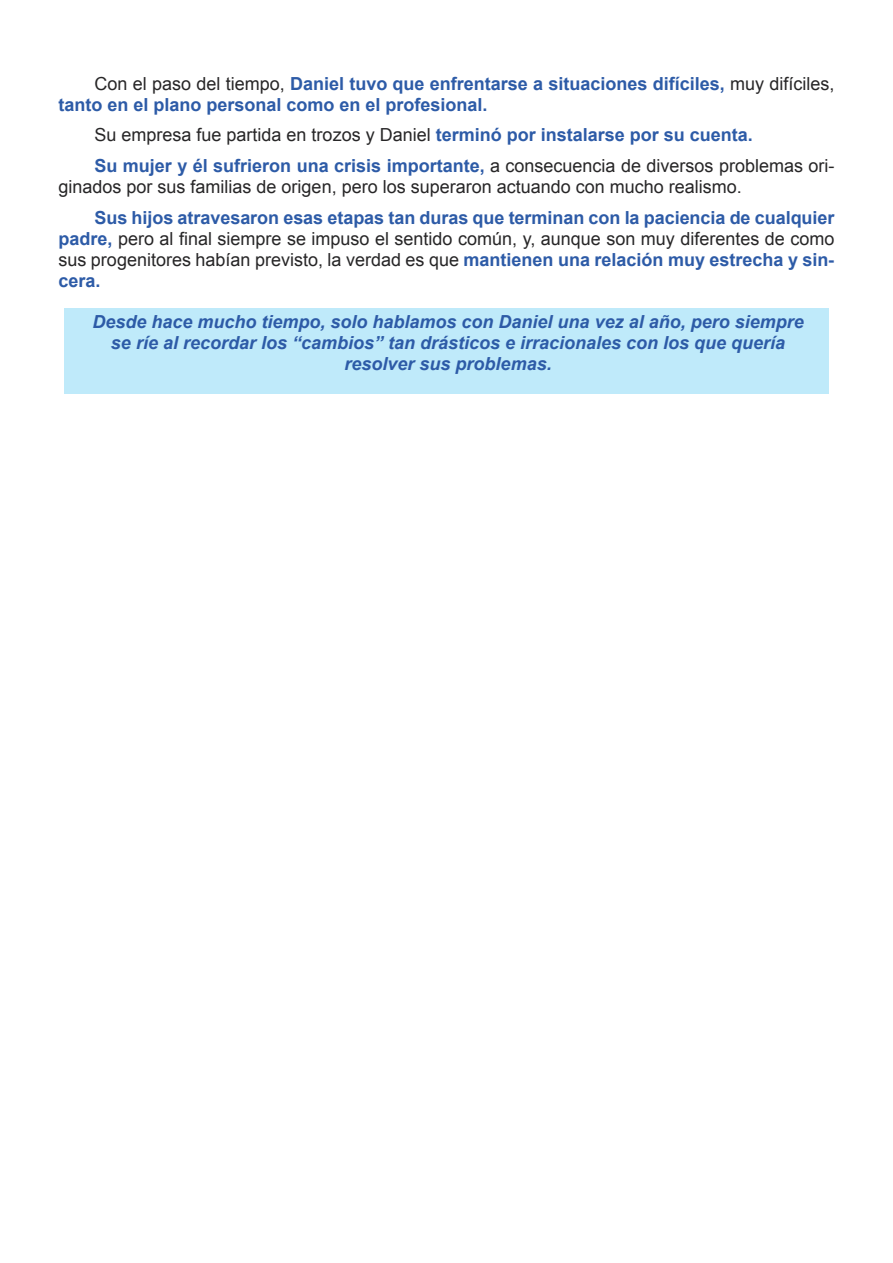
<style>
.page{position:relative;width:893px;height:1263px;background:#fff}
.page>*{position:absolute;margin:0;border:0;box-sizing:border-box;transform-origin:0 0}
.t1{font:700 18px/21px "Arial";color:#2d5ba7}
.t2{font:italic 700 18px/21px "Arial";color:#2d5ba7;text-align:center}
.t3{font:18px "Arial";color:#272627}
.s1{font-weight:400;color:#272627}
</style>
<div class="page">
<div style="left:65px;top:308px;width:764px;height:86px;background:#bfeafa"></div>
<p class="t1" style="left:58px;top:73px;width:777px;text-indent:36px"><span class="s1">Con el paso del tiempo,</span> Daniel tuvo que enfrentarse a situaciones difíciles, <span class="s1">muy difíciles, </span>tanto en el plano personal como en el profesional.</p>
<p class="t1" style="left:94px;top:120px;width:741px;line-height:30.8px"><span class="s1">Su empresa fue partida en trozos y Daniel</span> terminó por instalarse por su cuenta.<br>Su mujer y él sufrieron una crisis importante, <span class="s1">a consecuencia de diversos problemas ori-</span></p>
<p class="t3" style="left:59px;top:177px;width:685px">ginados por sus familias de origen, pero los superaron actuando con mucho realismo.</p>
<p class="t1" style="left:58px;top:207px;width:777px;text-align:justify;text-indent:36px">Sus hijos atravesaron esas etapas tan duras que terminan con la paciencia de cualquier padre, <span class="s1">pero al final siempre se impuso el sentido común, y, aunque son muy diferentes de como sus progenitores habían previsto, la verdad es que</span> mantienen una relación muy estrecha y sin&shy;cera.</p>
<p class="t2" style="left:93px;top:311px;width:713px">Desde hace mucho tiempo, solo hablamos con Daniel una vez al año, pero siempre se ríe al recordar los “cambios” tan drásticos e irracionales con los que quería resolver sus problemas.</p>
</div>
